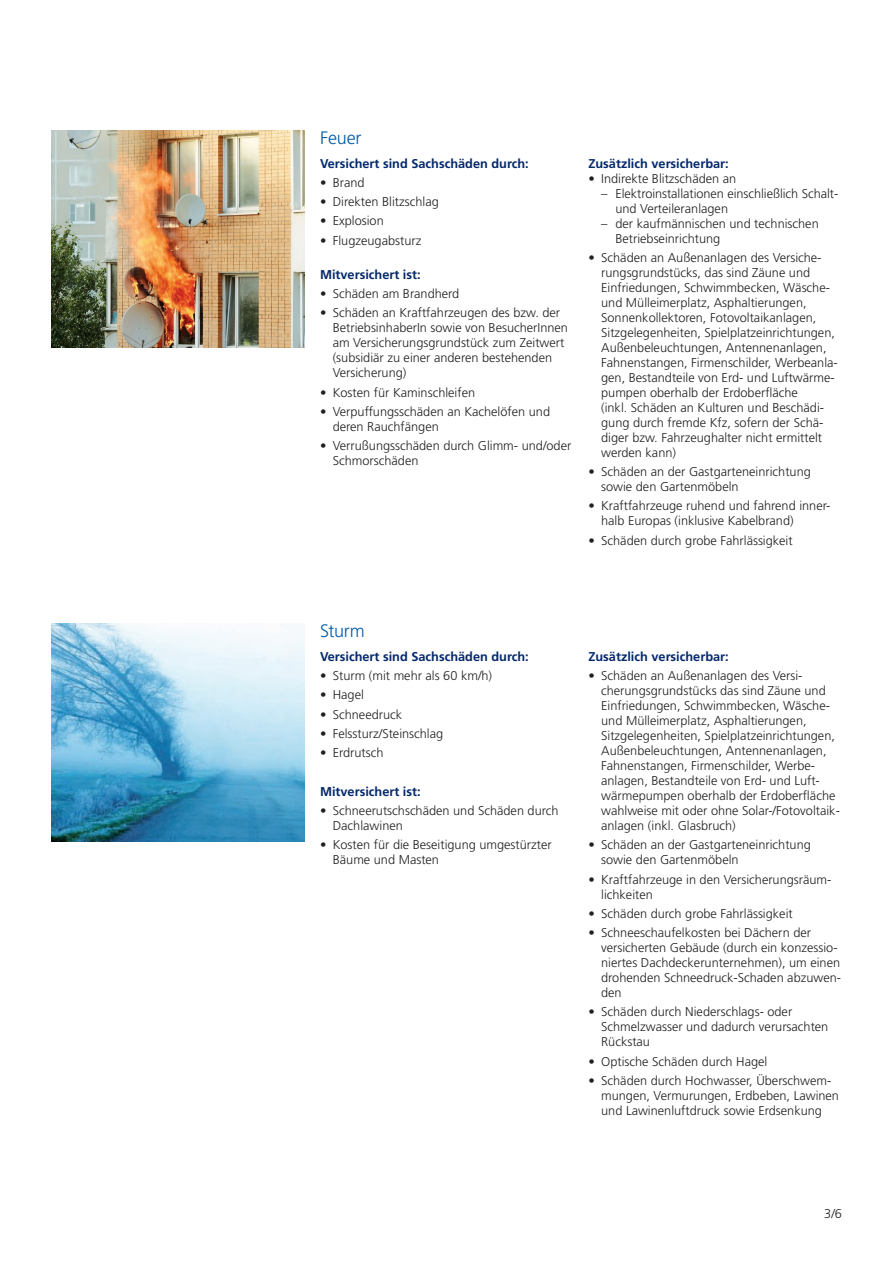
<style>
.page{position:relative;width:893px;height:1263px;background:#fff}
.page>*{position:absolute;margin:0;border:0;box-sizing:border-box;transform-origin:0 0}
.t1{font:300 18px "Frutiger";letter-spacing:-.01em;color:#015aaa}
.t2{font:300 12.75px/15px "Frutiger";color:#231f20}
.t3{font:700 12.75px "Frutiger";color:#04286b}
</style>
<div class="page">
<img style="left:51px;top:130px;width:254px;height:218px">
<img style="left:51px;top:623px;width:254px;height:218px">
<h1 class="t1" style="left:320px;top:128px;width:43px">Feuer</h1>
<p class="t3" style="left:320px;top:156px;width:210px">Versichert sind Sachschäden durch:</p>
<p class="t2" style="left:320px;top:175px;width:46px">• Brand</p>
<p class="t2" style="left:320px;top:194px;width:120px">• Direkten Blitzschlag</p>
<p class="t2" style="left:320px;top:213px;width:65px">• Explosion</p>
<p class="t2" style="left:320px;top:233px;width:103px">• Flugzeugabsturz</p>
<p class="t3" style="left:320px;top:267px;width:102px">Mitversichert ist:</p>
<p class="t2" style="left:320px;top:286px;width:141px">• Schäden am Brandherd</p>
<p class="t2" style="left:333px;top:305px;width:237px;text-indent:-13px">• Schäden an Kraftfahrzeugen des bzw. der BetriebsinhaberIn sowie von BesucherInnen am Versicherungsgrundstück zum Zeitwert (subsidiär zu einer anderen bestehenden Versicherung)</p>
<p class="t2" style="left:320px;top:385px;width:157px">• Kosten für Kaminschleifen</p>
<p class="t2" style="left:333px;top:404px;width:219px;text-indent:-13px">• Verpuffungsschäden an Kachelöfen und deren Rauchfängen</p>
<p class="t2" style="left:333px;top:438px;width:240px;text-indent:-13px">• Verrußungsschäden durch Glimm- und/oder<br>Schmorschäden</p>
<p class="t3" style="left:588px;top:156px;width:142px">Zusätzlich versicherbar:</p>
<p class="t2" style="left:588px;top:171px;width:149px">• Indirekte Blitzschäden an</p>
<p class="t2" style="left:615px;top:186px;width:224px;text-indent:-14px">– Elektroinstallationen einschließlich Schalt&shy;und Verteileranlagen</p>
<p class="t2" style="left:615px;top:216px;width:205px;text-indent:-14px">– der kaufmännischen und technischen<br>Betriebseinrichtung</p>
<p class="t2" style="left:601px;top:250px;width:238px;text-indent:-13px">• Schäden an Außenanlagen des Versiche&shy;rungsgrundstücks, das sind Zäune und Einfriedungen, Schwimmbecken, Wäsche&shy;und Mülleimerplatz, Asphaltierungen, Sonnenkollektoren, Fotovoltaikanlagen, Sitzgelegenheiten, Spielplatzeinrichtungen, Außenbeleuchtungen, Antennenanlagen, Fahnenstangen, Firmenschilder, Werbeanla&shy;gen, Bestandteile von Erd- und Luftwärme&shy;pumpen oberhalb der Erdoberfläche<br>(inkl. Schäden an Kulturen und Beschädi&shy;gung durch fremde Kfz, sofern der Schä&shy;diger bzw. Fahrzeughalter nicht ermittelt werden kann)</p>
<p class="t2" style="left:601px;top:464px;width:211px;text-indent:-13px">• Schäden an der Gastgarteneinrichtung sowie den Gartenmöbeln</p>
<p class="t2" style="left:601px;top:498px;width:231px;text-indent:-13px">• Kraftfahrzeuge ruhend und fahrend inner&shy;halb Europas (inklusive Kabelbrand)</p>
<p class="t2" style="left:588px;top:533px;width:206px">• Schäden durch grobe Fahrlässigkeit</p>
<h1 class="t1" style="left:320px;top:621px;width:46px">Sturm</h1>
<p class="t3" style="left:320px;top:649px;width:210px">Versichert sind Sachschäden durch:</p>
<p class="t2" style="left:320px;top:668px;width:174px">• Sturm (mit mehr als 60 km/h)</p>
<p class="t2" style="left:320px;top:687px;width:45px">• Hagel</p>
<p class="t2" style="left:320px;top:707px;width:84px">• Schneedruck</p>
<p class="t2" style="left:320px;top:726px;width:125px">• Felssturz/Steinschlag</p>
<p class="t2" style="left:320px;top:745px;width:65px">• Erdrutsch</p>
<p class="t3" style="left:320px;top:784px;width:102px">Mitversichert ist:</p>
<p class="t2" style="left:333px;top:803px;width:227px;text-indent:-13px">• Schneerutschschäden und Schäden durch<br>Dachlawinen</p>
<p class="t2" style="left:333px;top:837px;width:220px;text-indent:-13px">• Kosten für die Beseitigung umgestürzter<br>Bäume und Masten</p>
<p class="t3" style="left:588px;top:649px;width:142px">Zusätzlich versicherbar:</p>
<p class="t2" style="left:601px;top:668px;width:240px;text-indent:-13px">• Schäden an Außenanlagen des Versi&shy;cherungsgrundstücks das sind Zäune und Einfriedungen, Schwimmbecken, Wäsche&shy;und Mülleimerplatz, Asphaltierungen, Sitzgelegenheiten, Spielplatzeinrichtungen, Außenbeleuchtungen, Antennenanlagen, Fahnenstangen, Firmenschilder, Werbe&shy;anlagen, Bestandteile von Erd- und Luft&shy;wärmepumpen oberhalb der Erdoberfläche wahlweise mit oder ohne Solar-/Fotovoltaik&shy;anlagen (inkl. Glasbruch)</p>
<p class="t2" style="left:601px;top:837px;width:211px;text-indent:-13px">• Schäden an der Gastgarteneinrichtung sowie den Gartenmöbeln</p>
<p class="t2" style="left:601px;top:872px;width:232px;text-indent:-13px">• Kraftfahrzeuge in den Versicherungsräum&shy;lichkeiten</p>
<p class="t2" style="left:588px;top:906px;width:206px">• Schäden durch grobe Fahrlässigkeit</p>
<p class="t2" style="left:601px;top:925px;width:241px;text-indent:-13px">• Schneeschaufelkosten bei Dächern der versicherten Gebäude (durch ein konzessio&shy;niertes Dachdeckerunternehmen), um einen drohenden Schneedruck-Schaden abzuwen&shy;den</p>
<p class="t2" style="left:601px;top:1004px;width:229px;text-indent:-13px">• Schäden durch Niederschlags- oder<br>Schmelzwasser und dadurch verursachten<br>Rückstau</p>
<p class="t2" style="left:588px;top:1054px;width:181px">• Optische Schäden durch Hagel</p>
<p class="t2" style="left:601px;top:1073px;width:239px;text-indent:-13px">• Schäden durch Hochwasser, Überschwem&shy;mungen, Vermurungen, Erdbeben, Lawinen und Lawinenluftdruck sowie Erdsenkung</p>
<p class="t2" style="left:824px;top:1206px;width:19px">3/6</p>
</div>
